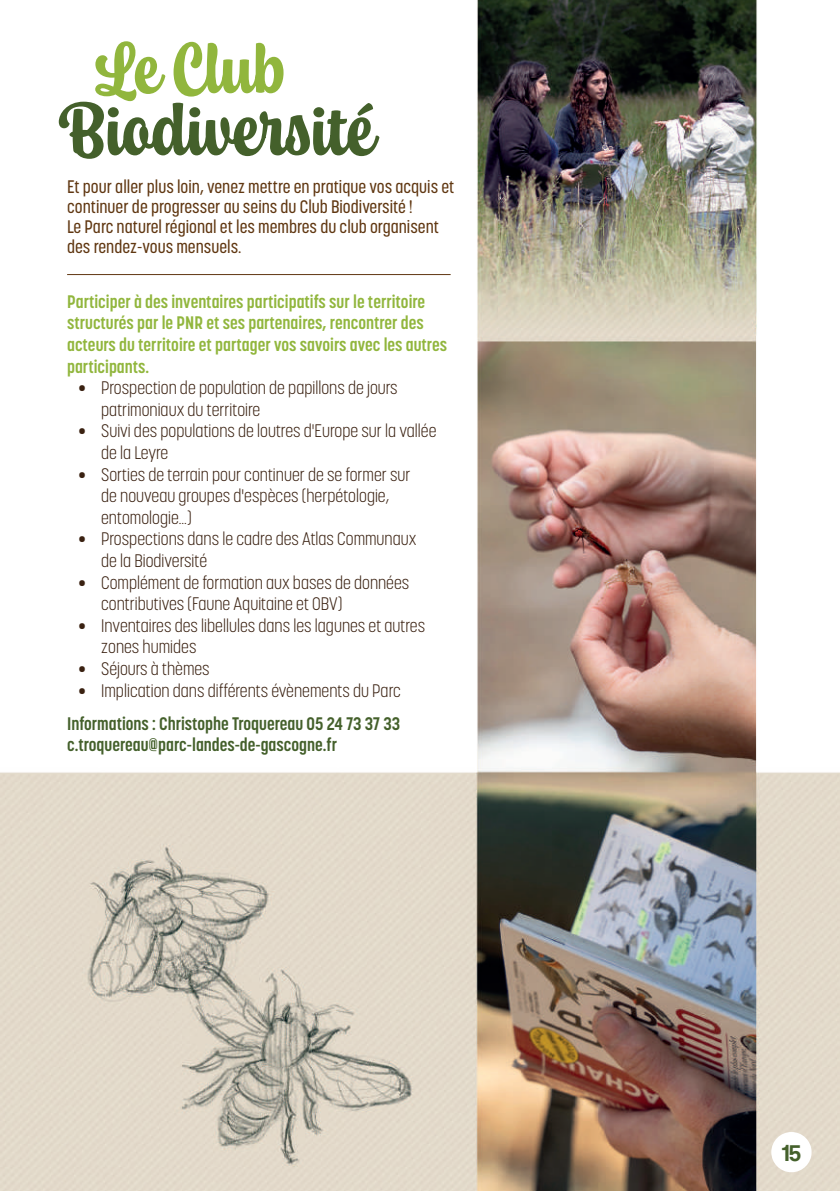
<style>
.page{position:relative;width:840px;height:1191px;background:#fff}
.page>*{position:absolute;margin:0;border:0;box-sizing:border-box;transform-origin:0 0}
.t1{font:24px "Coolvetica Rg";color:#44602b}
.t2{font:300 18px/21.6px "Korolev Condensed";color:#3a2111}
.t3{font:500 18px/20px "Korolev Condensed";color:#603711}
.t4{font:700 18px/21.6px "Korolev Condensed";color:#91b63d}
.t5{font:700 18px/21.6px "Korolev Condensed";color:#44602b}
</style>
<div class="page">
<img style="left:1px;top:0;width:838px;height:1191px">
<svg style="left:59px;top:41px;width:320px;height:118px"></svg>
<hr style="left:67px;top:274px;width:383px;height:1px;background:#603711">
<div style="left:771px;top:1133px;width:39px;height:38px;background:#fff;border-radius:50%"></div>
<div style="left:770px;top:1132px;width:41px;height:40px;border:2px solid #fff;border-radius:50%"></div>
<img style="left:0;top:0;width:1px;height:1191px">
<p class="t3" style="left:67px;top:177px;width:388px">Et pour aller plus loin, venez mettre en pratique vos acquis et continuer de progresser au seins du Club Biodiversité !<br>Le Parc naturel régional et les membres du club organisent des rendez-vous mensuels.</p>
<p class="t4" style="left:67px;top:290px;width:381px">Participer à des inventaires participatifs sur le territoire structurés par le PNR et ses partenaires, rencontrer des acteurs du territoire et partager vos savoirs avec les autres participants.</p>
<p class="t2" style="left:101px;top:377px;width:298px;text-indent:-23px">• Prospection de population de papillons de jours patrimoniaux du territoire</p>
<p class="t2" style="left:101px;top:420px;width:336px;text-indent:-23px">• Suivi des populations de loutres d'Europe sur la vallée de la Leyre</p>
<p class="t2" style="left:101px;top:463px;width:311px;text-indent:-23px">• Sorties de terrain pour continuer de se former sur de nouveau groupes d'espèces (herpétologie, entomologie...)</p>
<p class="t2" style="left:101px;top:528px;width:317px;text-indent:-23px">• Prospections dans le cadre des Atlas Communaux de la Biodiversité</p>
<p class="t2" style="left:101px;top:571px;width:309px;text-indent:-23px">• Complément de formation aux bases de données contributives (Faune Aquitaine et OBV)</p>
<p class="t2" style="left:101px;top:614px;width:325px;text-indent:-23px">• Inventaires des libellules dans les lagunes et autres zones humides</p>
<p class="t2" style="left:78px;top:658px;width:133px">• Séjours à thèmes</p>
<p class="t2" style="left:78px;top:679px;width:324px">• Implication dans différents évènements du Parc</p>
<p class="t5" style="left:67px;top:712px;width:334px">Informations : Christophe Troquereau 05 24 73 37 33 c.troquereau@parc-landes-de-gascogne.fr</p>
<h1 class="t1" style="left:781px;top:1138px;width:20px">15</h1>
</div>
